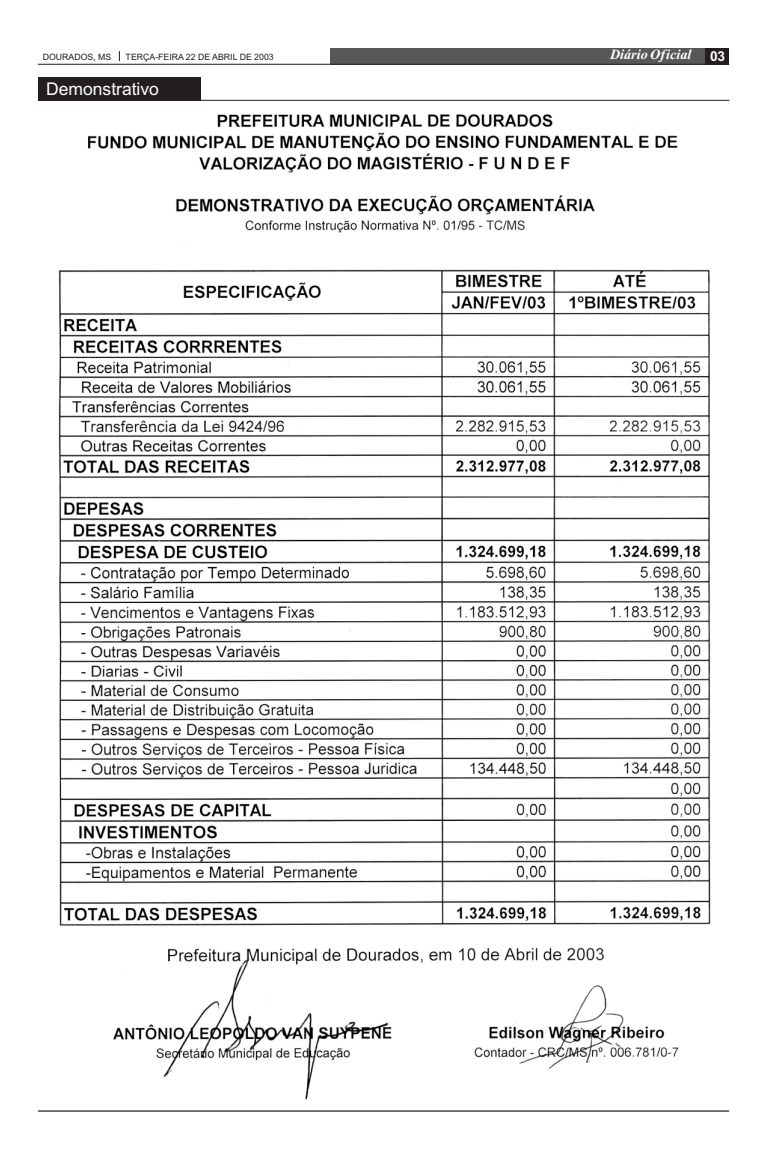
<style>
.page{position:relative;width:768px;height:1158px;background:#fff}
.page>*{position:absolute;margin:0;border:0;box-sizing:border-box;transform-origin:0 0}
.t1{font:17.5px "Arial";color:#fff}
.t2{font:italic 700 14.12px "Times New Roman";color:#fff}
.t3{font:700 13.75px "Arial";color:#fff}
.t4{font:8.75px "Arial";color:#231f20}
</style>
<div class="page">
<div style="left:330px;top:48px;width:375px;height:16px;background:#57585a"></div>
<hr style="left:38px;top:64px;width:691px;height:1px;background:#231f20">
<div style="left:705px;top:48px;width:24px;height:16px;background:#231f20"></div>
<div style="left:38px;top:77px;width:162px;height:23px;background:#231f20"></div>
<hr style="left:38px;top:100px;width:691px;height:1px;background:#231f20">
<hr style="left:38px;top:1110px;width:691px;height:1px;background:#231f20">
<img style="left:58px;top:114px;width:653px;height:986px">
<p class="t4" style="left:43px;top:54px;width:70px">DOURADOS, MS</p>
<p class="t4" style="left:126px;top:54px;width:149px">TERÇA-FEIRA 22 DE ABRIL DE 2003</p>
<h2 class="t2" style="left:610px;top:50px;width:83px">Diário Oficial</h2>
<h3 class="t3" style="left:710px;top:51px;width:17px">03</h3>
<h1 class="t1" style="left:46px;top:82px;width:114px">Demonstrativo</h1>
</div>
